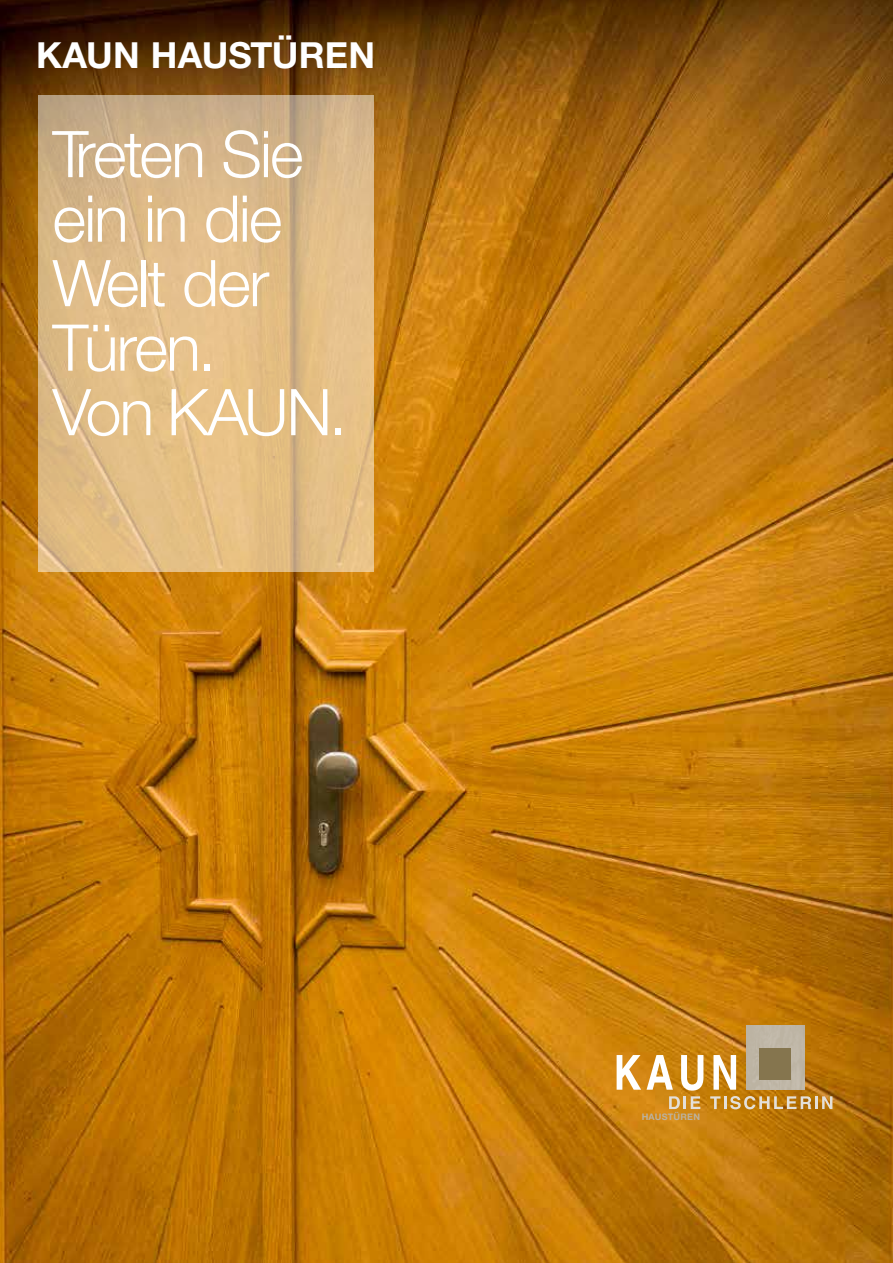
<style>
.page{position:relative;width:893px;height:1263px;background:#fff}
.page>*{position:absolute;margin:0;border:0;box-sizing:border-box;transform-origin:0 0}
.t1{font:300 64.5px/64.5px "Helvetica Neue LT Pro";letter-spacing:-.03em;color:#fff}
.t2{font:700 36px "Helvetica Neue LT Pro";letter-spacing:.005em;color:#fff}
.t3{font:700 9px "Helvetica Neue LT Pro";letter-spacing:.03em;color:#bbb2a1}
</style>
<div class="page">
<img style="left:0;top:0;width:893px;height:1263px">
<svg style="left:38px;top:96px;width:336px;height:476px;background:#ddba86"></svg>
<svg style="left:669px;top:1096px;width:31px;height:13px"></svg>
<svg style="left:710px;top:1096px;width:122px;height:13px;background:#cba05a"></svg>
<div style="left:746px;top:1026px;width:58px;height:64px;background:#beb6a5"></div>
<div style="left:759px;top:1048px;width:32px;height:31px;background:#85754e"></div>
<svg style="left:617px;top:1055px;width:56px;height:35px"></svg>
<svg style="left:681px;top:1055px;width:22px;height:35px"></svg>
<svg style="left:713px;top:1055px;width:23px;height:35px"></svg>
<p class="t2" style="left:36px;top:33px;width:341px">KAUN HAUSTÜREN</p>
<p class="t1" style="left:52px;top:121px;width:296px">Treten Sie ein in die<br>Welt der<br>Türen.<br>Von KAUN.</p>
<p class="t3" style="left:642px;top:1111px;width:60px">HAUSTÜREN</p>
</div>
